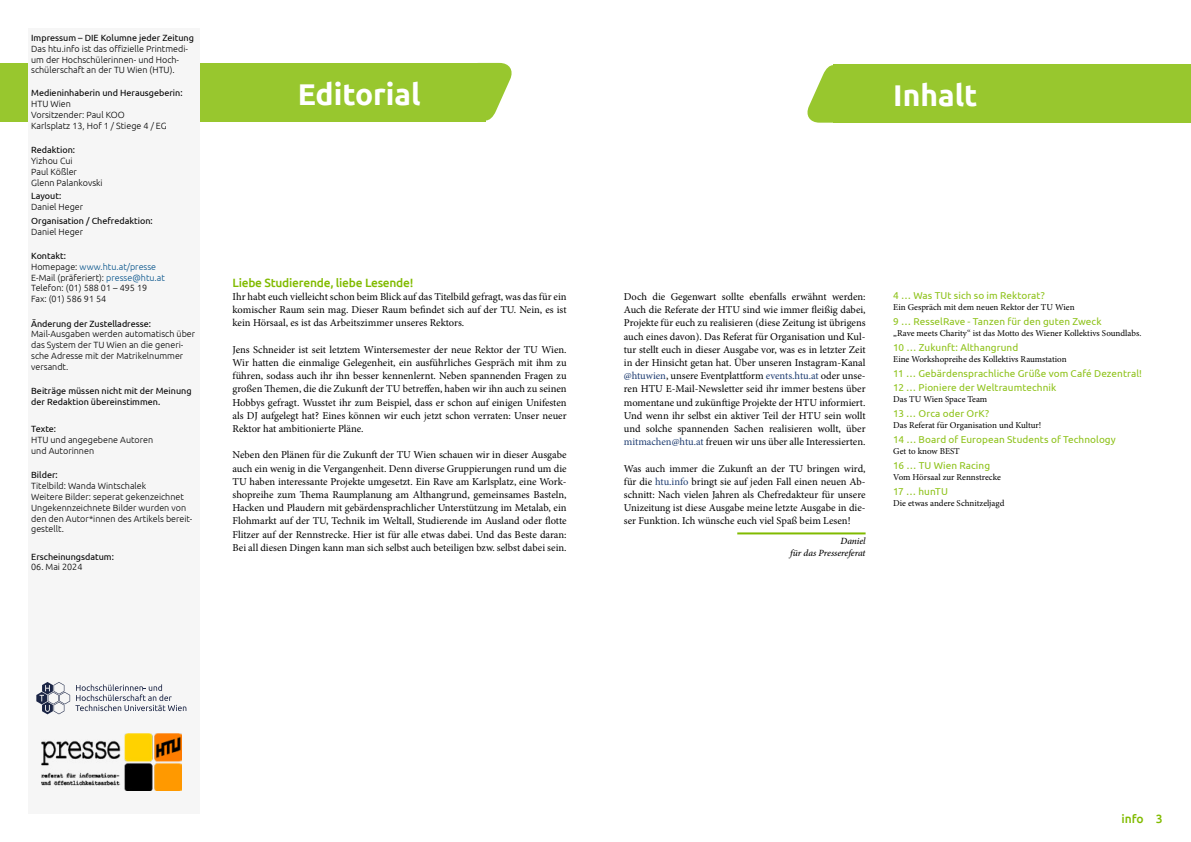
<style>
.page{position:relative;width:1191px;height:842px;background:#fff}
.page>*{position:absolute;margin:0;border:0;box-sizing:border-box;transform-origin:0 0}
.t1{font:700 30px "Ubuntu";color:#fff}
.t2{font:500 12px "Ubuntu";letter-spacing:-.02em;color:#81bb00}
.t3{font:10.5px/13.2px "Minion Pro";color:#000;text-align:justify}
.t4{font:10px/14.8px "Ubuntu";letter-spacing:.005em;color:#8ec21a}
.t5{font:italic 500 9.5px/11.4px "Minion Pro";letter-spacing:-.005em;color:#000;text-align:right}
.t6{font:300 9px/10.8px "Ubuntu";color:#000}
.t7{font:9px "Minion Pro";color:#000}
.t8{font:9px/10.8px "Ubuntu";color:#000}
.s1{font-weight:400}
.s2{color:#004f88}
.s3{color:#1d3b70}
</style>
<div class="page">
<div style="left:0;top:63px;width:486px;height:58px;background:#98c72e"></div>
<svg style="left:458px;top:63px;width:54px;height:59px"></svg>
<div style="left:833px;top:64px;width:358px;height:59px;background:#98c72e"></div>
<svg style="left:807px;top:65px;width:26px;height:58px"></svg>
<hr style="left:737px;top:532px;width:128px;height:2px;background:#81bb00">
<div style="left:28px;top:28px;width:172px;height:786px;background:#f6f6f6"></div>
<img style="left:41px;top:734px;width:140px;height:57px">
<svg style="left:36px;top:682px;width:150px;height:32px"></svg>
<p class="t8" style="left:31px;top:32px;width:164px">Impressum – DIE Kolumne jeder Zeitung</p>
<p class="t6" style="left:31px;top:43px;width:158px">Das htu.info ist das offizielle Printmedi&shy;um der Hochschülerinnen- und Hoch&shy;schülerschaft an der TU Wien (HTU).</p>
<p class="t8" style="left:31px;top:88px;width:153px">Medieninhaberin und Herausgeberin:</p>
<p class="t6" style="left:31px;top:98px;width:137px">HTU Wien<br>Vorsitzender: Paul KOO<br>Karlsplatz 13, Hof 1 / Stiege 4 / EG</p>
<p class="t8" style="left:31px;top:144px;width:45px">Redaktion:</p>
<p class="t6" style="left:31px;top:155px;width:73px">Yizhou Cui<br>Paul Kößler<br>Glenn Palankovski</p>
<p class="t8" style="left:31px;top:190px;width:32px">Layout:</p>
<p class="t6" style="left:31px;top:201px;width:54px">Daniel Heger</p>
<p class="t8" style="left:31px;top:215px;width:123px">Organisation / Chefredaktion:</p>
<p class="t6" style="left:31px;top:226px;width:54px">Daniel Heger</p>
<p class="t6" style="left:31px;top:250px;width:135px"><span class="s1">Kontakt:<br></span>Homepage: <span class="s2">www.htu.at/presse<br></span>E-Mail (präferiert): <span class="s2">presse@htu.at<br></span>Telefon: (01) 588 01 – 495 19<br>Fax: (01) 586 91 54</p>
<p class="t8" style="left:31px;top:318px;width:121px">Änderung der Zustelladresse:</p>
<p class="t6" style="left:31px;top:329px;width:166px">Mail-Ausgaben werden automatisch über das System der TU Wien an die generi&shy;sche Adresse mit der Matrikelnummer versandt.</p>
<p class="t8" style="left:31px;top:385px;width:162px">Beiträge müssen nicht mit der Meinung der Redaktion übereinstimmen.</p>
<p class="t8" style="left:31px;top:423px;width:26px">Texte:</p>
<p class="t6" style="left:31px;top:434px;width:124px">HTU und angegebene Autoren und Autorinnen</p>
<p class="t8" style="left:31px;top:469px;width:28px">Bilder:</p>
<p class="t6" style="left:31px;top:480px;width:163px">Titelbild: Wanda Wintschalek<br>Weitere Bilder: seperat gekenzeichnet<br>Ungekennzeichnete Bilder wurden von den den Autor*innen des Artikels bereit&shy;gestellt.</p>
<p class="t8" style="left:31px;top:551px;width:84px">Erscheinungsdatum:</p>
<p class="t6" style="left:31px;top:562px;width:53px">06. Mai 2024</p>
<h1 class="t1" style="left:298px;top:76px;width:124px">Editorial</h1>
<h1 class="t1" style="left:893px;top:77px;width:86px">Inhalt</h1>
<p class="t2" style="left:232px;top:275px;width:182px">Liebe Studierende, liebe Lesende!</p>
<p class="t3" style="left:232px;top:290px;width:335px">Ihr habt euch vielleicht schon beim Blick auf das Titelbild gefragt, was das für ein komischer Raum sein mag. Dieser Raum befindet sich auf der TU. Nein, es ist kein Hörsaal, es ist das Arbeitszimmer unseres Rektors.</p>
<p class="t3" style="left:232px;top:343px;width:336px">Jens Schneider ist seit letztem Wintersemester der neue Rektor der TU Wien.<br>Wir hatten die einmalige Gelegenheit, ein ausführliches Gespräch mit ihm zu führen, sodass auch ihr ihn besser kennenlernt. Neben spannenden Fragen zu großen Themen, die die Zukunft der TU betreffen, haben wir ihn auch zu seinen Hobbys gefragt. Wusstet ihr zum Beispiel, dass er schon auf einigen Unifesten als DJ aufgelegt hat? Eines können wir euch jetzt schon verraten: Unser neuer Rektor hat ambitionierte Pläne.</p>
<p class="t3" style="left:232px;top:448px;width:335px">Neben den Plänen für die Zukunft der TU Wien schauen wir in dieser Ausgabe auch ein wenig in die Vergangenheit. Denn diverse Gruppierungen rund um die TU haben interessante Projekte umgesetzt. Ein Rave am Karlsplatz, eine Work&shy;shopreihe zum Thema Raumplanung am Althangrund, gemeinsames Basteln, Hacken und Plaudern mit gebärdensprachlicher Unterstützung im Metalab, ein Flohmarkt auf der TU, Technik im Weltall, Studierende im Ausland oder flotte Flitzer auf der Rennstrecke. Hier ist für alle etwas dabei. Und das Beste daran:<br>Bei all diesen Dingen kann man sich selbst auch beteiligen bzw. selbst dabei sein.</p>
<p class="t3" style="left:624px;top:290px;width:243px">Doch die Gegenwart sollte ebenfalls erwähnt werden:<br>Auch die Referate der HTU sind wie immer fleißig dabei, Projekte für euch zu realisieren (diese Zeitung ist übrigens auch eines davon). Das Referat für Organisation und Kul&shy;tur stellt euch in dieser Ausgabe vor, was es in letzter Zeit in der Hinsicht getan hat. Über unseren Instagram-Kanal <span class="s3">@htuwien</span>, unsere Eventplattform <span class="s3">events.htu.at</span> oder unse&shy;ren HTU E-Mail-Newsletter seid ihr immer bestens über momentane und zukünftige Projekte der HTU informiert.<br>Und wenn ihr selbst ein aktiver Teil der HTU sein wollt und solche spannenden Sachen realisieren wollt, über <span class="s3">mitmachen@htu.at</span> freuen wir uns über alle Interessierten.</p>
<p class="t3" style="left:624px;top:462px;width:243px">Was auch immer die Zukunft an der TU bringen wird, für die <span class="s3">htu.info</span> bringt sie auf jeden Fall einen neuen Ab&shy;schnitt: Nach vielen Jahren als Chefredakteur für unsere Unizeitung ist diese Ausgabe meine letzte Ausgabe in die&shy;ser Funktion. Ich wünsche euch viel Spaß beim Lesen!</p>
<p class="t5" style="left:790px;top:536px;width:77px">Daniel<br>für das Pressereferat</p>
<p class="t4" style="left:893px;top:288px;width:153px">4 … Was TUt sich so im Rektorat?</p>
<p class="t7" style="left:893px;top:301px;width:183px">Ein Gespräch mit dem neuen Rektor der TU Wien</p>
<p class="t4" style="left:893px;top:314px;width:210px">9 … ResselRave - Tanzen für den guten Zweck</p>
<p class="t7" style="left:893px;top:327px;width:250px">„Rave meets Charity“ ist das Motto des Wiener Kollektivs Soundlabs.</p>
<p class="t4" style="left:893px;top:339px;width:126px">10 … Zukunft: Althangrund</p>
<p class="t7" style="left:893px;top:353px;width:175px">Eine Workshopreihe des Kollektivs Raumstation</p>
<p class="t4" style="left:893px;top:365px;width:250px">11 … Gebärdensprachliche Grüße vom Café Dezentral!<br>12 … Pioniere der Weltraumtechnik</p>
<p class="t7" style="left:893px;top:393px;width:96px">Das TU Wien Space Team</p>
<p class="t4" style="left:893px;top:406px;width:97px">13 … Orca oder OrK?</p>
<p class="t7" style="left:893px;top:419px;width:150px">Das Referat für Organisation und Kultur!</p>
<p class="t4" style="left:893px;top:432px;width:224px">14 … Board of European Students of Technology</p>
<p class="t7" style="left:893px;top:445px;width:68px">Get to know BEST</p>
<p class="t4" style="left:893px;top:458px;width:98px">16 … TU Wien Racing</p>
<p class="t7" style="left:893px;top:471px;width:109px">Vom Hörsaal zur Rennstrecke</p>
<p class="t4" style="left:893px;top:483px;width:56px">17 … hunTU</p>
<p class="t7" style="left:893px;top:497px;width:113px">Die etwas andere Schnitzeljagd</p>
<p class="t2" style="left:1121px;top:811px;width:43px">info 3</p>
</div>
